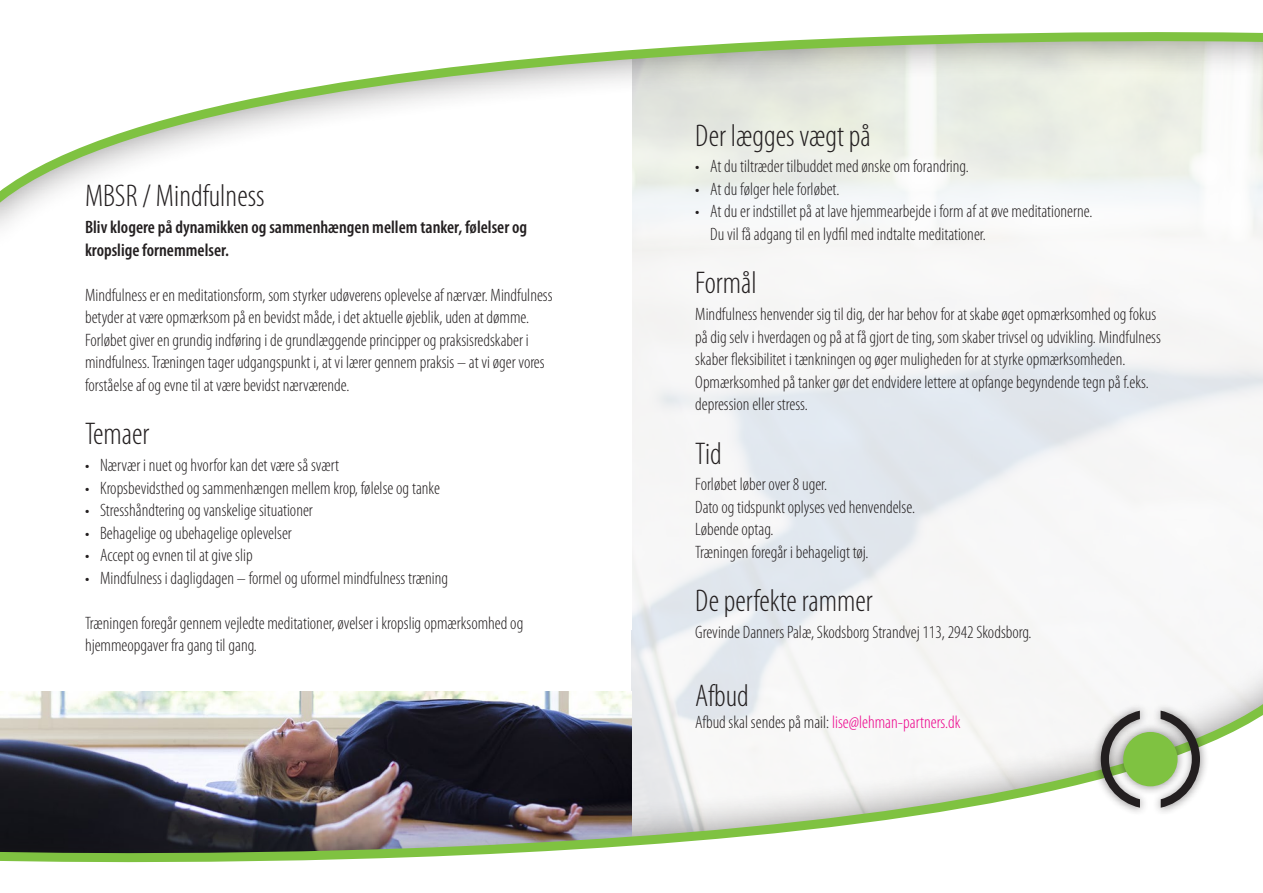
<style>
.page{position:relative;width:1263px;height:893px;background:#fff}
.page>*{position:absolute;margin:0;border:0;box-sizing:border-box;transform-origin:0 0}
.t1{font:300 condensed 31.5px "Myriad Pro";color:#231f20}
.t2{font:300 condensed 18px/22.5px "Myriad Pro";color:#231f20}
.t3{font:600 condensed 18px/22.5px "Myriad Pro";color:#231f20}
.t4{font:300 condensed 18px "Myriad Pro";color:#ed028c}
.s1{color:#231f20}
</style>
<div class="page">
<svg style="left:0;top:32px;width:1263px;height:207px"></svg>
<div style="left:0;top:638px;width:1263px;height:255px;background:#231f20;opacity:.5"></div>
<svg style="left:0;top:656px;width:1263px;height:237px"></svg>
<div style="left:1092px;top:702px;width:117px;height:114px;background:#231f20;opacity:.5"></div>
<svg style="left:1101px;top:711px;width:99px;height:97px"></svg>
<h1 class="t1" style="left:85px;top:179px;width:181px">MBSR / Mindfulness</h1>
<p class="t3" style="left:85px;top:216px;width:444px">Bliv klogere på dynamikken og sammenhængen mellem tanker, følelser og kropslige fornemmelser.</p>
<p class="t2" style="left:85px;top:284px;width:469px">Mindfulness er en meditationsform, som styrker udøverens oplevelse af nærvær. Mindfulness betyder at være opmærksom på en bevidst måde, i det aktuelle øjeblik, uden at dømme.<br>Forløbet giver en grundig indføring i de grundlæggende principper og praksisredskaber i mindfulness. Træningen tager udgangspunkt i, at vi lærer gennem praksis – at vi øger vores forståelse af og evne til at være bevidst nærværende.</p>
<h1 class="t1" style="left:85px;top:417px;width:66px">Temaer</h1>
<p class="t2" style="left:85px;top:454px;width:256px">• Nærvær i nuet og hvorfor kan det være så svært</p>
<p class="t2" style="left:85px;top:477px;width:356px">• Kropsbevidsthed og sammenhængen mellem krop, følelse og tanke</p>
<p class="t2" style="left:85px;top:499px;width:229px">• Stresshåndtering og vanskelige situationer</p>
<p class="t2" style="left:85px;top:522px;width:208px">• Behagelige og ubehagelige oplevelser</p>
<p class="t2" style="left:85px;top:544px;width:169px">• Accept og evnen til at give slip</p>
<p class="t2" style="left:85px;top:567px;width:364px">• Mindfulness i dagligdagen – formel og uformel mindfulness træning</p>
<p class="t2" style="left:85px;top:612px;width:440px">Træningen foregår gennem vejledte meditationer, øvelser i kropslig opmærksomhed og hjemmeopgaver fra gang til gang.</p>
<h1 class="t1" style="left:695px;top:118px;width:177px">Der lægges vægt på</h1>
<p class="t2" style="left:695px;top:156px;width:275px">• At du tiltræder tilbuddet med ønske om forandring.</p>
<p class="t2" style="left:695px;top:178px;width:146px">• At du følger hele forløbet.</p>
<p class="t2" style="left:710px;top:201px;width:384px;text-indent:-15px">• At du er indstillet på at lave hjemmearbejde i form af at øve meditationerne.<br>Du vil få adgang til en lydfil med indtalte meditationer.</p>
<h1 class="t1" style="left:695px;top:266px;width:63px">Formål</h1>
<p class="t2" style="left:695px;top:303px;width:467px">Mindfulness henvender sig til dig, der har behov for at skabe øget opmærksomhed og fokus på dig selv i hverdagen og på at få gjort de ting, som skaber trivsel og udvikling. Mindfulness skaber fleksibilitet i tænkningen og øger muligheden for at styrke opmærksomheden.<br>Opmærksomhed på tanker gør det endvidere lettere at opfange begyndende tegn på f.eks. depression eller stress.</p>
<h1 class="t1" style="left:695px;top:436px;width:28px">Tid</h1>
<p class="t2" style="left:695px;top:474px;width:221px">Forløbet løber over 8 uger.<br>Dato og tidspunkt oplyses ved henvendelse.<br>Løbende optag.<br>Træningen foregår i behageligt tøj.</p>
<h1 class="t1" style="left:695px;top:584px;width:179px">De perfekte rammer</h1>
<p class="t2" style="left:695px;top:621px;width:338px">Grevinde Danners Palæ, Skodsborg Strandvej 113, 2942 Skodsborg.</p>
<h1 class="t1" style="left:695px;top:678px;width:55px">Afbud</h1>
<p class="t4" style="left:695px;top:713px;width:267px"><span class="s1">Afbud skal sendes på mail:</span> lise@lehman-partners.dk</p>
</div>
